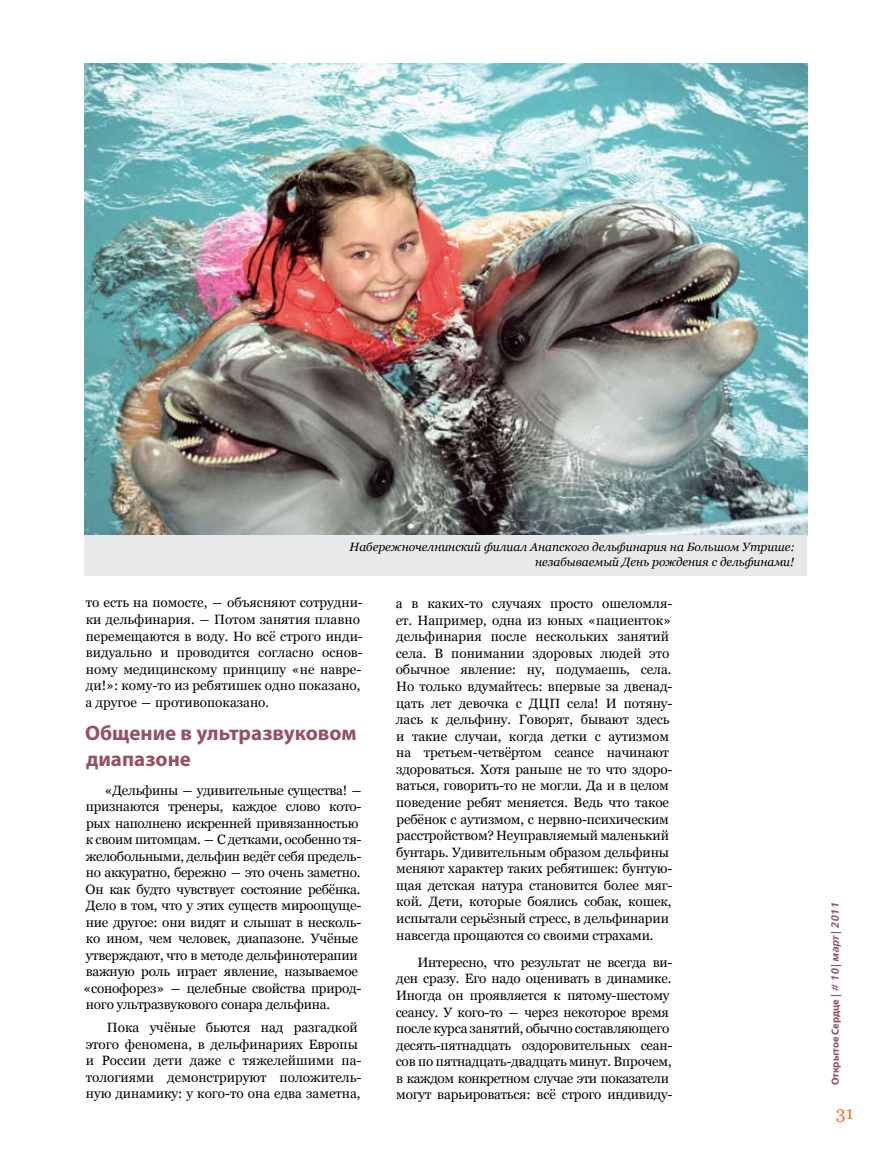
<style>
.page{position:relative;width:893px;height:1149px;background:#fff}
.page>*{position:absolute;margin:0;border:0;box-sizing:border-box;transform-origin:0 0}
.t1{font:700 21px/25.2px "Myriad Pro";color:#975161}
.t2{font:18px "Georgia";color:#ee7530}
.t3{font:13.5px/16.5px "Georgia";letter-spacing:-.01em;color:#000}
.t4{font:italic 12px/15px "Georgia";color:#000;text-align:right}
.t5{font:700 10.5px "Myriad Pro";color:#975161}
.s1{font-family:"Free Set Demibold C";font-weight:400;font-style:italic}
</style>
<div class="page">
<img style="left:84px;top:63px;width:723px;height:472px">
<div style="left:84px;top:535px;width:723px;height:40px;background:#e8e9eb"></div>
<p class="t4" style="left:350px;top:539px;width:447px">Набережночелнинский филиал Анапского дельфинария на Большом Утрише: незабываемый День рождения с дельфинами!</p>
<p class="t3" style="left:85px;top:594px;width:279px">то есть на помосте, ― объясняют сотрудни&shy;ки дельфинария. ― Потом занятия плавно перемещаются в воду. Но всё строго инди&shy;видуально и проводится согласно основ&shy;ному медицинскому принципу «не навре&shy;ди!»: кому-то из ребятишек одно показано, а другое ― противопоказано.</p>
<h1 class="t1" style="left:85px;top:719px;width:273px">Общение в ультразвуковом диапазоне</h1>
<p class="t3" style="left:84px;top:781px;width:280px;text-indent:21px">«Дельфины ― удивительные существа! ― признаются тренеры, каждое слово кото&shy;рых наполнено искренней привязанностью к своим питомцам. ― С детками, особенно тя&shy;желобольными, дельфин ведёт себя предель&shy;но аккуратно, бережно ― это очень заметно.<br>Он как будто чувствует состояние ребёнка.<br>Дело в том, что у этих существ мироощуще&shy;ние другое: они видят и слышат в несколь&shy;ко ином, чем человек, диапазоне. Учёные утверждают, что в методе дельфинотерапии важную роль играет явление, называемое «сонофорез» ― целебные свойства природ&shy;ного ультразвукового сонара дельфина.</p>
<p class="t3" style="left:86px;top:1019px;width:277px;text-indent:21px">Пока учёные бьются над разгадкой этого феномена, в дельфинариях Европы и России дети даже с тяжелейшими па&shy;тологиями демонстрируют положитель&shy;ную динамику: у кого-то она едва заметна,</p>
<p class="t3" style="left:396px;top:595px;width:278px">а в каких-то случаях просто ошеломля&shy;ет. Например, одна из юных «пациенток» дельфинария после нескольких занятий села. В понимании здоровых людей это обычное явление: ну, подумаешь, села.<br>Но только вдумайтесь: впервые за двенад&shy;цать лет девочка с ДЦП села! И потяну&shy;лась к дельфину. Говорят, бывают здесь и такие случаи, когда детки с аутизмом на третьем-четвёртом сеансе начинают здороваться. Хотя раньше не то что здоро&shy;ваться, говорить-то не могли. Да и в целом поведение ребят меняется. Ведь что такое ребёнок с аутизмом, с нервно-психическим расстройством? Неуправляемый маленький бунтарь. Удивительным образом дельфины меняют характер таких ребятишек: бунтую&shy;щая детская натура становится более мяг&shy;кой. Дети, которые боялись собак, кошек, испытали серьёзный стресс, в дельфинарии навсегда прощаются со своими страхами.</p>
<p class="t3" style="left:396px;top:953px;width:278px;text-indent:22px">Интересно, что результат не всегда ви&shy;ден сразу. Его надо оценивать в динамике.<br>Иногда он проявляется к пятому-шестому сеансу. У кого-то ― через некоторое время после курса занятий, обычно составляющего десять-пятнадцать оздоровительных сеан&shy;сов по пятнадцать-двадцать минут. Впрочем, в каждом конкретном случае эти показатели могут варьироваться: всё строго индивиду-</p>
<p class="t5" style="left:828px;top:1085px;width:184px;rotate:-90deg">Открытое Сердце | <span class="s1"># 10</span> | <span class="s1">март</span> | <span class="s1">2011</span></p>
<h2 class="t2" style="left:836px;top:1102px;width:19px">31</h2>
</div>
